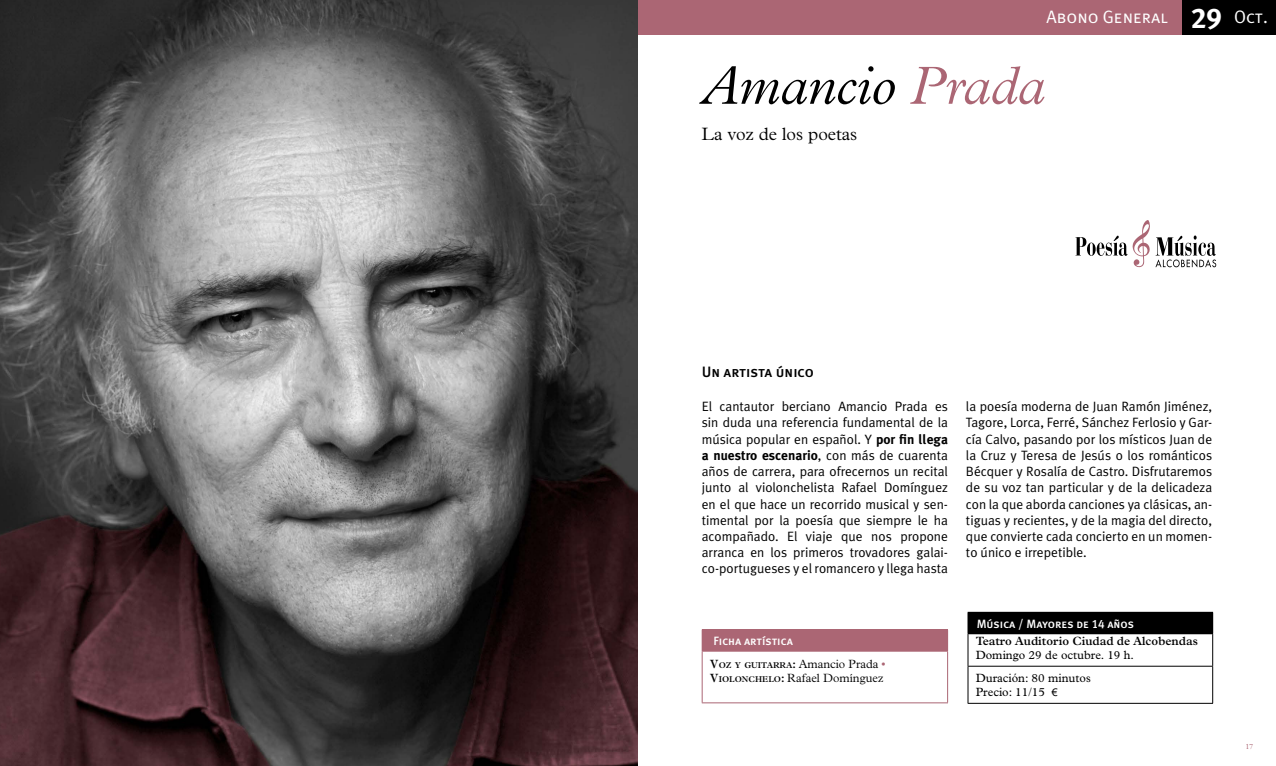
<style>
.page{position:relative;width:1276px;height:766px;background:#fff}
.page>*{position:absolute;margin:0;border:0;box-sizing:border-box;transform-origin:0 0}
.t1{font:italic 300 54px "Plantin";color:#000}
.t2{font:18px "Meta Plus Normal Caps";color:#fff}
.t3{font:300 18px "Plantin";color:#000}
.t4{font:15px "Meta Plus Medium Caps";color:#000}
.t5{font:13.5px/16.2px "Meta Plus Normal";color:#000;text-align:justify}
.t6{font:700 13.5px "Meta Plus";color:#000}
.t7{font:12px/23.4px "Plantin";color:#000}
.t8{font:300 12px/13.6px "Plantin";color:#000}
.t9{font:12px "Meta Plus Medium Caps";color:#fff}
.t10{font:600 12px "Plantin";color:#000}
.t11{font:300 7.65px "Plantin";color:#ab6674}
.s1{font-family:"Meta Plus Bold Caps";font-size:28.5px}
.s2{color:#ab6674}
.s3{font-family:"Meta Plus";font-weight:700}
.s4{font-family:"Meta Plus Normal";font-weight:400}
.s5{font-weight:600}
.s6{font-weight:600;font-size:8.4px}
.s7{font-family:"Arial";font-size:10.5px}
</style>
<div class="page">
<div style="left:1181px;top:0;width:95px;height:35px;background:#000"></div>
<div style="left:638px;top:0;width:543px;height:35px;background:#ab6674"></div>
<div style="left:702px;top:629px;width:245px;height:22px;background:#ab6674"></div>
<hr style="left:702px;top:629px;width:246px;height:1px;background:#ab6674">
<svg style="left:947px;top:630px;width:1px;height:20px"></svg>
<hr style="left:702px;top:650px;width:246px;height:1px;background:#ab6674">
<hr style="left:702px;top:651px;width:1px;height:51px;background:#ab6674">
<hr style="left:947px;top:651px;width:1px;height:51px;background:#ab6674">
<hr style="left:702px;top:702px;width:246px;height:1px;background:#ab6674">
<img style="left:0;top:0;width:638px;height:765px">
<div style="left:968px;top:612px;width:244px;height:21px;background:#000"></div>
<hr style="left:967px;top:611px;width:246px;height:1px;background:#000">
<svg style="left:967px;top:612px;width:1px;height:21px"></svg>
<svg style="left:1212px;top:612px;width:1px;height:21px"></svg>
<hr style="left:967px;top:634px;width:1px;height:31px;background:#000">
<hr style="left:1212px;top:634px;width:1px;height:31px;background:#000">
<hr style="left:967px;top:665px;width:246px;height:1px;background:#000">
<hr style="left:967px;top:666px;width:1px;height:36px;background:#000">
<hr style="left:1212px;top:666px;width:1px;height:36px;background:#000">
<hr style="left:967px;top:702px;width:246px;height:1px;background:#000">
<hr style="left:967px;top:633px;width:246px;height:1px;background:#000">
<svg style="left:1075px;top:220px;width:141px;height:47px"></svg>
<h2 class="t2" style="left:1046px;top:7px;width:223px">Abono General <span class="s1">29</span> Oct.</h2>
<h1 class="t1" style="left:702px;top:56px;width:344px">Amancio <span class="s2">Prada</span></h1>
<h2 class="t3" style="left:702px;top:124px;width:157px">La voz de los poetas</h2>
<p class="t4" style="left:702px;top:363px;width:113px">Un artista único</p>
<p class="t5" style="left:702px;top:398px;width:248px">El cantautor berciano Amancio Prada es sin duda una referencia fundamental de la música popular en español. Y <span class="s3">por fin llega</span></p>
<p class="t6" style="left:702px;top:447px;width:248px">a nuestro escenario<span class="s4">, con más de cuarenta</span></p>
<p class="t5" style="left:702px;top:463px;width:248px">años de carrera, para ofrecernos un recital junto al violonchelista Rafael Domínguez en el que hace un recorrido musical y sen&shy;timental por la poesía que siempre le ha acompañado. El viaje que nos propone arranca en los primeros trovadores galai&shy;co-portugueses y el romancero y llega hasta</p>
<p class="t9" style="left:713px;top:634px;width:81px">Ficha artística</p>
<p class="t8" style="left:710px;top:657px;width:177px"><span class="s5">V</span><span class="s6">OZ Y GUITARRA</span><span class="s5">:</span> Amancio Prada <span class="s2">•<br></span><span class="s5">V</span><span class="s6">IOLONCHELO</span><span class="s5">:</span> Rafael Domínguez</p>
<p class="t5" style="left:966px;top:398px;width:248px">la poesía moderna de Juan Ramón Jiménez, Tagore, Lorca, Ferré, Sánchez Ferlosio y Gar&shy;cía Calvo, pasando por los místicos Juan de la Cruz y Teresa de Jesús o los románticos Bécquer y Rosalía de Castro. Disfrutaremos de su voz tan particular y de la delicadeza con la que aborda canciones ya clásicas, an&shy;tiguas y recientes, y de la magia del directo, que convierte cada concierto en un momen&shy;to único e irrepetible.</p>
<p class="t9" style="left:976px;top:616px;width:159px">Música / Mayores de 14 años</p>
<p class="t10" style="left:975px;top:633px;width:224px">Teatro Auditorio Ciudad de Alcobendas</p>
<p class="t7" style="left:975px;top:642px;width:160px">Domingo 29 de octubre. 19 h.<br>Duración: 80 minutos</p>
<p class="t7" style="left:975px;top:679px;width:83px">Precio: 11/15 <span class="s7">€</span></p>
<p class="t11" style="left:1245px;top:742px;width:9px">17</p>
</div>
